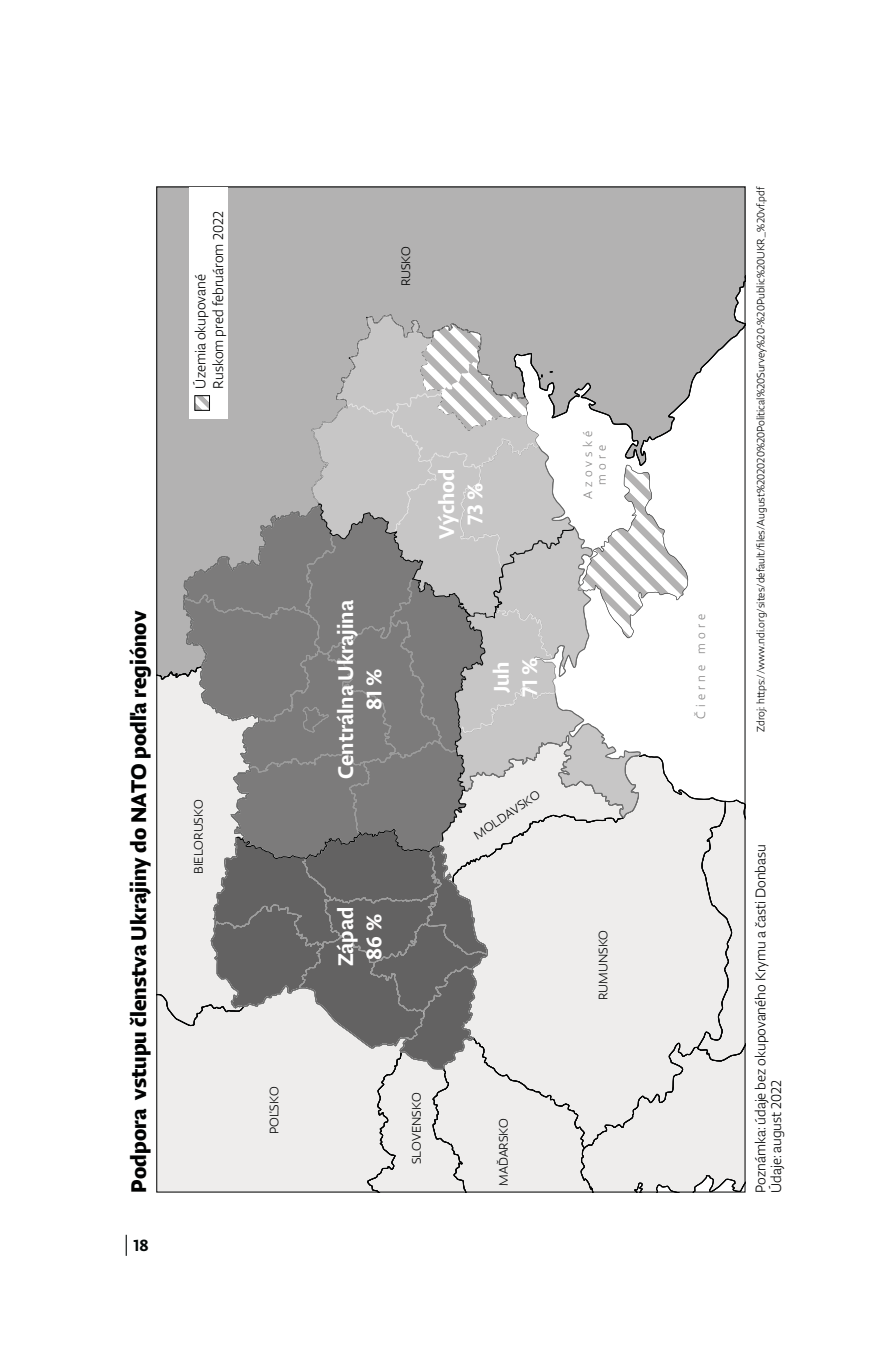
<style>
.page{position:relative;width:893px;height:1372px;background:#fff}
.page>*{position:absolute;margin:0;border:0;box-sizing:border-box;transform-origin:0 0}
.t1{font:23.62px "Lumin Sans Std Bld";color:#010202}
.t2{font:500 23.62px/28.1px "Lumin Sans Std";color:#fff}
.t3{font:500 18px "Lumin Sans Std";color:#040909}
.t4{font:300 15.75px/17.6px "Lumin Sans Std";color:#010202}
.t5{font:300 15.53px/15.5px "Lumin Sans Std";color:#010202}
.t6{font:300 13.72px "Lumin Sans Std";color:#010202}
.t7{font:300 13.72px/13.5px "Lumin Sans Std";letter-spacing:.3em;color:#878686;text-align:center}
.t8{font:300 11.7px "Lumin Sans Std";color:#010202}
</style>
<div class="page">
<svg style="left:126px;top:1234px;width:1px;height:21px"></svg>
<div style="left:159px;top:189px;width:584px;height:125px;background:#b3b2b2"></div>
<div style="left:189px;top:187px;width:39px;height:232px;background:#fff"></div>
<svg style="left:157px;top:314px;width:588px;height:877px;background:#c4c3c3"></svg>
<div style="left:195px;top:395px;width:15px;height:15px;border:1px solid #010202"></div>
<h3 class="t4" style="left:193px;top:388px;width:178px;rotate:-90deg">Územia okupované<br>Ruskom pred februárom 2022</h3>
<h1 class="t1" style="left:130px;top:1192px;width:583px;rotate:-90deg">Podpora vstupu členstva Ukrajiny do NATO podľa regiónov</h1>
<h2 class="t3" style="left:134px;top:1233px;width:17px">18</h2>
<p class="t6" style="left:193px;top:874px;width:76px;rotate:-90deg">BIELORUSKO</p>
<p class="t6" style="left:269px;top:1134px;width:49px;rotate:-90deg">POĽSKO</p>
<p class="t6" style="left:400px;top:286px;width:42px;rotate:-90deg">RUSKO</p>
<h1 class="t2" style="left:331px;top:778px;width:180px;text-align:center;rotate:-90deg">Centrálna Ukrajina<br>81 %</h1>
<h1 class="t2" style="left:331px;top:966px;width:61px;rotate:-90deg">Západ<br>86 %</h1>
<h1 class="t2" style="left:432px;top:539px;width:72px;text-align:center;rotate:-90deg">Východ<br>73 %</h1>
<h1 class="t2" style="left:487px;top:697px;width:41px;rotate:-90deg">Juh<br>71 %</h1>
<p class="t6" style="left:472px;top:831px;width:78px;rotate:-34deg">MOLDAVSKO</p>
<p class="t6" style="left:411px;top:1163px;width:73px;rotate:-90deg">SLOVENSKO</p>
<p class="t6" style="left:498px;top:1185px;width:69px;rotate:-90deg">MAĎARSKO</p>
<p class="t7" style="left:582px;top:499px;width:69px;rotate:-90deg">Azovské more</p>
<p class="t6" style="left:598px;top:999px;width:71px;rotate:-90deg">RUMUNSKO</p>
<p class="t7" style="left:695px;top:718px;width:106px;rotate:-90deg">Čierne more</p>
<p class="t8" style="left:756px;top:731px;width:547px;rotate:-90deg">Zdroj: https://www.ndi.org/sites/default/files/August%202020%20Political%20Survey%20-%20Public%20UKR_%20vf.pdf</p>
<h3 class="t5" style="left:754px;top:1192px;width:350px;rotate:-90deg">Poznámka: údaje bez okupovaného Krymu a časti Donbasu<br>Údaje: august 2022</h3>
</div>
